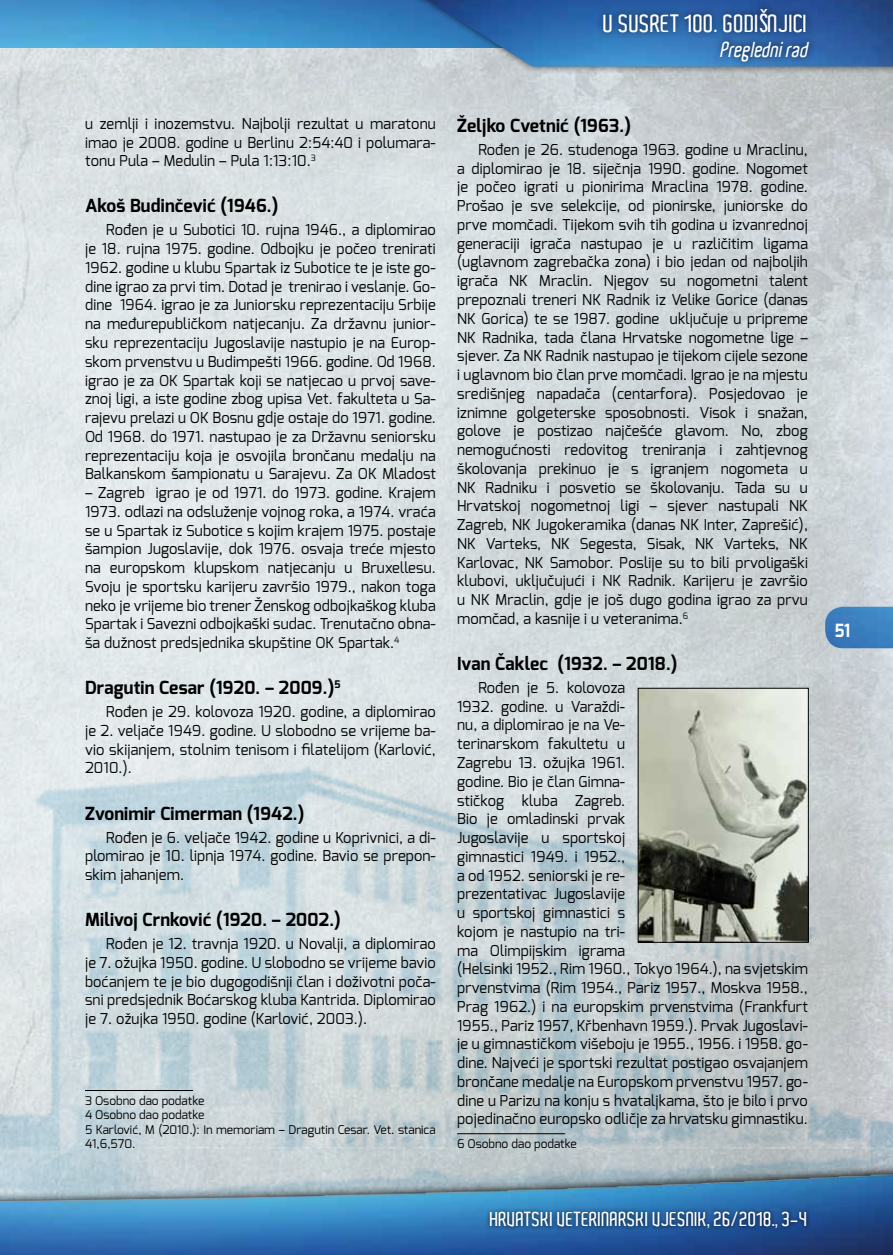
<style>
.page{position:relative;width:893px;height:1255px;background:#fff}
.page>*{position:absolute;margin:0;border:0;box-sizing:border-box;transform-origin:0 0}
.t1{font:600 24px "Aldo";color:#fff}
.t2{font:italic 600 21px "Aldo";color:#fff;scale:.9 1}
.t3{font:600 19.5px "Aldo";color:#fff}
.t4{font:700 18.15px "Exo";color:#fff;scale:.9 1}
.t5{font:700 18px "Exo";letter-spacing:.01em;color:#000}
.t6{font:15px/18.8px "Exo";letter-spacing:.01em;color:#000;text-align:justify}
.t7{font:12px/14.4px "Exo";color:#000}
.s1{font-family:"Libel Suit";font-weight:400;font-size:23.25px}
</style>
<div class="page">
<img style="left:0;top:47px;width:893px;height:1106px">
<img style="left:0;top:1153px;width:893px;height:101px">
<img style="left:825px;top:606px;width:68px;height:42px">
<img style="left:0;top:0;width:388px;height:47px">
<div style="left:388px;top:0;width:505px;height:75px;background:#000;opacity:.75"></div>
<img style="left:395px;top:0;width:498px;height:66px">
<div style="left:486px;top:1207px;width:325px;height:25px;background:#000;opacity:.75"></div>
<hr style="left:85px;top:1090px;width:108px;height:1px;background:#000">
<hr style="left:457px;top:1133px;width:108px;height:1px;background:#000">
<img style="left:640px;top:690px;width:166px;height:250px">
<div style="left:638px;top:688px;width:170px;height:254px;border:1px solid #000"></div>
<div style="left:595px;top:1px;width:222px;height:68px;background:#000;opacity:.75"></div>
<p class="t6" style="left:85px;top:114px;width:352px">u zemlji i inozemstvu. Najbolji rezultat u maratonu imao je 2008. godine u Berlinu 2:54:40 i polumara&shy;tonu Pula – Medulin – Pula 1:13:10.<sup>3</sup></p>
<p class="t5" style="left:85px;top:194px;width:195px">Akoš Budinčević (1946.)</p>
<p class="t6" style="left:85px;top:220px;width:352px;text-indent:21px">Rođen je u Subotici 10. rujna 1946., a diplomirao je 18. rujna 1975. godine. Odbojku je počeo trenirati 1962. godine u klubu Spartak iz Subotice te je iste go&shy;dine igrao za prvi tim. Dotad je trenirao i veslanje. Go&shy;dine 1964. igrao je za Juniorsku reprezentaciju Srbije na međurepubličkom natjecanju. Za državnu junior&shy;sku reprezentaciju Jugoslavije nastupio je na Europ&shy;skom prvenstvu u Budimpešti 1966. godine. Od 1968. igrao je za OK Spartak koji se natjecao u prvoj save&shy;znoj ligi, a iste godine zbog upisa Vet. fakulteta u Sa&shy;rajevu prelazi u OK Bosnu gdje ostaje do 1971. godine.<br>Od 1968. do 1971. nastupao je za Državnu seniorsku reprezentaciju koja je osvojila brončanu medalju na Balkanskom šampionatu u Sarajevu. Za OK Mladost</p>
<p class="t6" style="left:85px;top:483px;width:352px">– Zagreb igrao je od 1971. do 1973. godine. Krajem 1973. odlazi na odsluženje vojnog roka, a 1974. vraća se u Spartak iz Subotice s kojim krajem 1975. postaje šampion Jugoslavije, dok 1976. osvaja treće mjesto na europskom klupskom natjecanju u Bruxellesu.<br>Svoju je sportsku karijeru završio 1979., nakon toga neko je vrijeme bio trener Ženskog odbojkaškog kluba Spartak i Savezni odbojkaški sudac. Trenutačno obna&shy;ša dužnost predsjednika skupštine OK Spartak.<sup>4</sup></p>
<p class="t5" style="left:85px;top:676px;width:257px">Dragutin Cesar (1920. – 2009.)<sup>5</sup></p>
<p class="t6" style="left:85px;top:702px;width:352px;text-indent:21px">Rođen je 29. kolovoza 1920. godine, a diplomirao je 2. veljače 1949. godine. U slobodno se vrijeme ba&shy;vio skijanjem, stolnim tenisom i filatelijom (Karlović, 2010.).</p>
<p class="t5" style="left:85px;top:801px;width:221px">Zvonimir Cimerman (1942.)</p>
<p class="t6" style="left:85px;top:827px;width:352px;text-indent:21px">Rođen je 6. veljače 1942. godine u Koprivnici, a di&shy;plomirao je 10. lipnja 1974. godine. Bavio se prepon&shy;skim jahanjem.</p>
<p class="t5" style="left:85px;top:908px;width:257px">Milivoj Crnković (1920. – 2002.)</p>
<p class="t6" style="left:85px;top:934px;width:352px;text-indent:21px">Rođen je 12. travnja 1920. u Novalji, a diplomirao je 7. ožujka 1950. godine. U slobodno se vrijeme bavio boćanjem te je bio dugogodišnji član i doživotni poča&shy;sni predsjednik Boćarskog kluba Kantrida. Diplomirao je 7. ožujka 1950. godine (Karlović, 2003.).</p>
<p class="t7" style="left:85px;top:1093px;width:352px">3 Osobno dao podatke<br>4 Osobno dao podatke<br>5 Karlović, M (2010.): In memoriam – Dragutin Cesar. Vet. stanica<br>41,6,570.</p>
<h1 class="t1" style="left:603px;top:10px;width:206px">U SUSRET 100. GODI<span class="s1">Š</span>NJICI</h1>
<h2 class="t2" style="left:720px;top:38px;width:104px">Preglednirad</h2>
<p class="t5" style="left:457px;top:114px;width:175px">Željko Cvetnić (1963.)</p>
<p class="t6" style="left:457px;top:140px;width:352px;text-indent:21px">Rođen je 26. studenoga 1963. godine u Mraclinu, a diplomirao je 18. siječnja 1990. godine. Nogomet je počeo igrati u pionirima Mraclina 1978. godine.<br>Prošao je sve selekcije, od pionirske, juniorske do prve momčadi. Tijekom svih tih godina u izvanrednoj generaciji igrača nastupao je u različitim ligama (uglavnom zagrebačka zona) i bio jedan od najboljih igrača NK Mraclin. Njegov su nogometni talent prepoznali treneri NK Radnik iz Velike Gorice (danas NK Gorica) te se 1987. godine uključuje u pripreme NK Radnika, tada člana Hrvatske nogometne lige – sjever. Za NK Radnik nastupao je tijekom cijele sezone i uglavnom bio član prve momčadi. Igrao je na mjestu središnjeg napadača (centarfora). Posjedovao je iznimne golgeterske sposobnosti. Visok i snažan, golove je postizao najčešće glavom. No, zbog nemogućnosti redovitog treniranja i zahtjevnog školovanja prekinuo je s igranjem nogometa u NK Radniku i posvetio se školovanju. Tada su u Hrvatskoj nogometnoj ligi – sjever nastupali NK Zagreb, NK Jugokeramika (danas NK Inter, Zaprešić), NK Varteks, NK Segesta, Sisak, NK Varteks, NK Karlovac, NK Samobor. Poslije su to bili prvoligaški klubovi, uključujući i NK Radnik. Karijeru je završio u NK Mraclin, gdje je još dugo godina igrao za prvu momčad, a kasnije i u veteranima.<sup>6</sup></p>
<p class="t5" style="left:457px;top:652px;width:222px">Ivan Čaklec (1932. – 2018.)</p>
<p class="t6" style="left:457px;top:678px;width:352px;text-align:left;text-indent:21px">Rođen je 5. kolovoza<br>1932. godine. u Varaždi-<br>nu, a diplomirao je na Ve-<br>terinarskom fakultetu u<br>Zagrebu 13. ožujka 1961.<br>godine. Bio je član Gimna-<br>stičkog kluba Zagreb.<br>Bio je omladinski prvak<br>Jugoslavije u sportskoj<br>gimnastici 1949. i 1952.,<br>a od 1952. seniorski je re-<br>prezentativac Jugoslavije<br>u sportskoj gimnastici s<br>kojom je nastupio na tri-<br>ma Olimpijskim igrama<br>(Helsinki 1952., Rim 1960., Tokyo 1964.), na svjetskim prvenstvima (Rim 1954., Pariz 1957., Moskva 1958., Prag 1962.) i na europskim prvenstvima (Frankfurt 1955., Pariz 1957, Křbenhavn 1959.). Prvak Jugoslavi&shy;je u gimnastičkom višeboju je 1955., 1956. i 1958. go&shy;dine. Najveći je sportski rezultat postigao osvajanjem brončane medalje na Europskom prvenstvu 1957. go&shy;dine u Parizu na konju s hvataljkama, što je bilo i prvo pojedinačno europsko odličje za hrvatsku gimnastiku.</p>
<p class="t7" style="left:457px;top:1136px;width:121px">6 Osobno dao podatke</p>
<h3 class="t3" style="left:490px;top:1207px;width:319px">HRVATSKI VETERINARSKI VJESNIK, 26/2018., 3-4</h3>
<p class="t4" style="left:835px;top:618px;width:19px">51</p>
</div>
